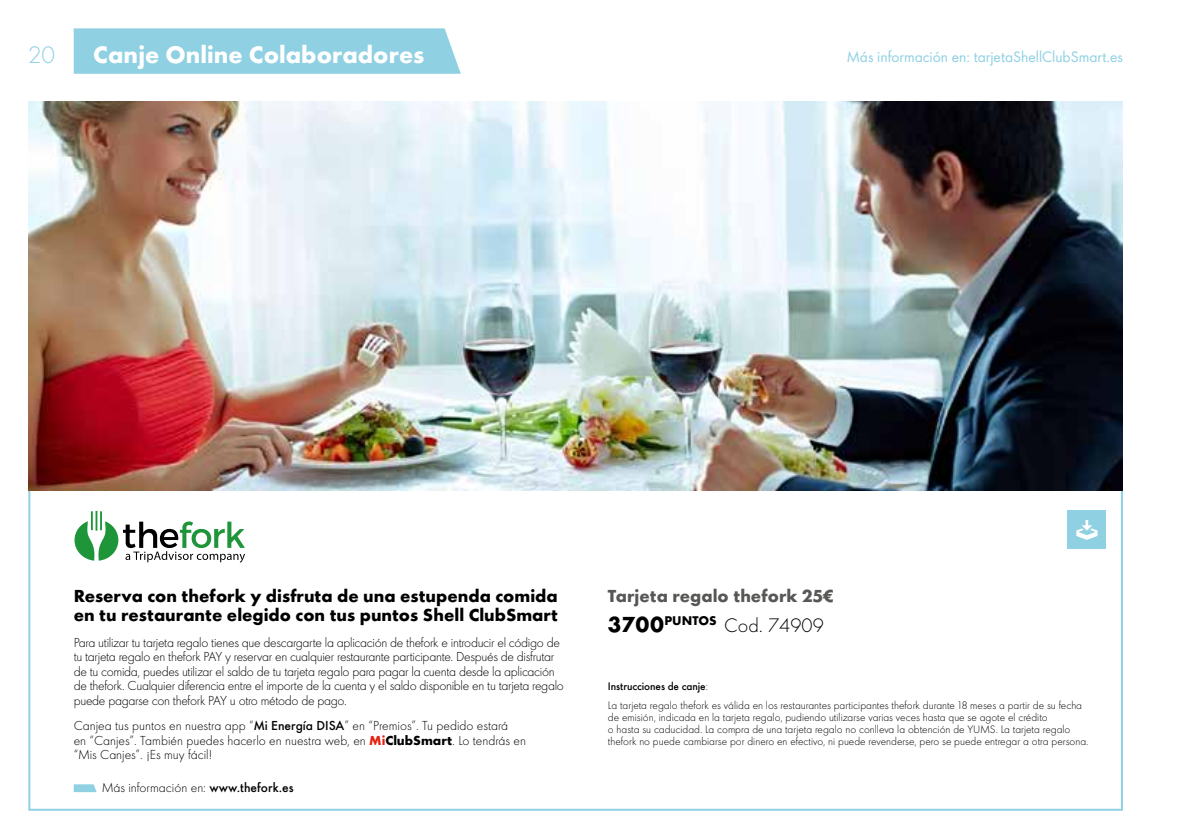
<style>
.page{position:relative;width:1191px;height:840px;background:#fff}
.page>*{position:absolute;margin:0;border:0;box-sizing:border-box;transform-origin:0 0}
.t1{font:700 22px "Shell";color:#fff}
.t2{font:300 22px "Shell";color:#8fd1e3}
.t3{font:300 18px "Shell";color:#000}
.t4{font:700 16px/19.2px "Shell";color:#000}
.t5{font:700 16px "Shell";color:#575756}
.t6{font:14px "Shell";color:#8fd1e3}
.t7{font:300 12px/14.4px "Shell";letter-spacing:-.025em;color:#000}
.t8{font:300 12px/14.4px "Shell";color:#000}
.t9{font:300 10px/12px "Shell";color:#000}
.s1{font-weight:500}
.s2{font-weight:700;color:#e42313}
.s3{font-weight:700}
.s4{font-weight:700;font-size:20px}
</style>
<div class="page">
<svg style="left:73px;top:28px;width:388px;height:46px;background:#93d2e4"></svg>
<svg style="left:74px;top:510px;width:171px;height:52px"></svg>
<div style="left:1068px;top:510px;width:37px;height:38px;background:#8fd1e3"></div>
<svg style="left:1076px;top:520px;width:21px;height:19px"></svg>
<img style="left:28px;top:101px;width:1095px;height:389px">
<svg style="left:74px;top:784px;width:22px;height:7px"></svg>
<h1 class="t2" style="left:28px;top:38px;width:28px">20</h1>
<h1 class="t1" style="left:93px;top:36px;width:332px">Canje Online Colaboradores</h1>
<p class="t6" style="left:847px;top:45px;width:277px">Más información en: tarjetaShellClubSmart.es</p>
<h3 class="t4" style="left:74px;top:584px;width:485px">Reserva con thefork y disfruta de una estupenda comida en tu restaurante elegido con tus puntos Shell ClubSmart</h3>
<p class="t7" style="left:74px;top:634px;width:492px">Para utilizar tu tarjeta regalo tienes que descargarte la aplicación de thefork e introducir el código de tu tarjeta regalo en thefork PAY y reservar en cualquier restaurante participante. Después de disfrutar de tu comida, puedes utilizar el saldo de tu tarjeta regalo para pagar la cuenta desde la aplicación de thefork. Cualquier diferencia entre el importe de la cuenta y el saldo disponible en tu tarjeta regalo puede pagarse con thefork PAY u otro método de pago.</p>
<p class="t8" style="left:74px;top:717px;width:454px">Canjea tus puntos en nuestra app “<span class="s1">Mi Energía DISA</span>” en “Premios”. Tu pedido estará<br>en “Canjes”. También puedes hacerlo en nuestra web, en <span class="s2">Mi</span><span class="s3">ClubSmart</span>. Lo tendrás en “Mis Canjes”. ¡Es muy fácil!</p>
<p class="t8" style="left:102px;top:779px;width:193px">Más información en: <span class="s1">www.thefork.es</span></p>
<h3 class="t5" style="left:608px;top:582px;width:227px">Tarjeta regalo thefork 25€</h3>
<h2 class="t3" style="left:608px;top:611px;width:217px"><span class="s4">3700</span><sup>PUNTOS</sup> Cod. 74909</h2>
<p class="t9" style="left:608px;top:676px;width:475px;line-height:18.8px"><span class="s1">Instrucciones de canje</span>:<br>La tarjeta regalo thefork es válida en los restaurantes participantes thefork durante 18 meses a partir de su fecha</p>
<p class="t9" style="left:608px;top:710px;width:482px">de emisión, indicada en la tarjeta regalo, pudiendo utilizarse varias veces hasta que se agote el crédito<br>o hasta su caducidad. La compra de una tarjeta regalo no conlleva la obtención de YUMS. La tarjeta regalo thefork no puede cambiarse por dinero en efectivo, ni puede revenderse, pero se puede entregar a otra persona.</p>
</div>
